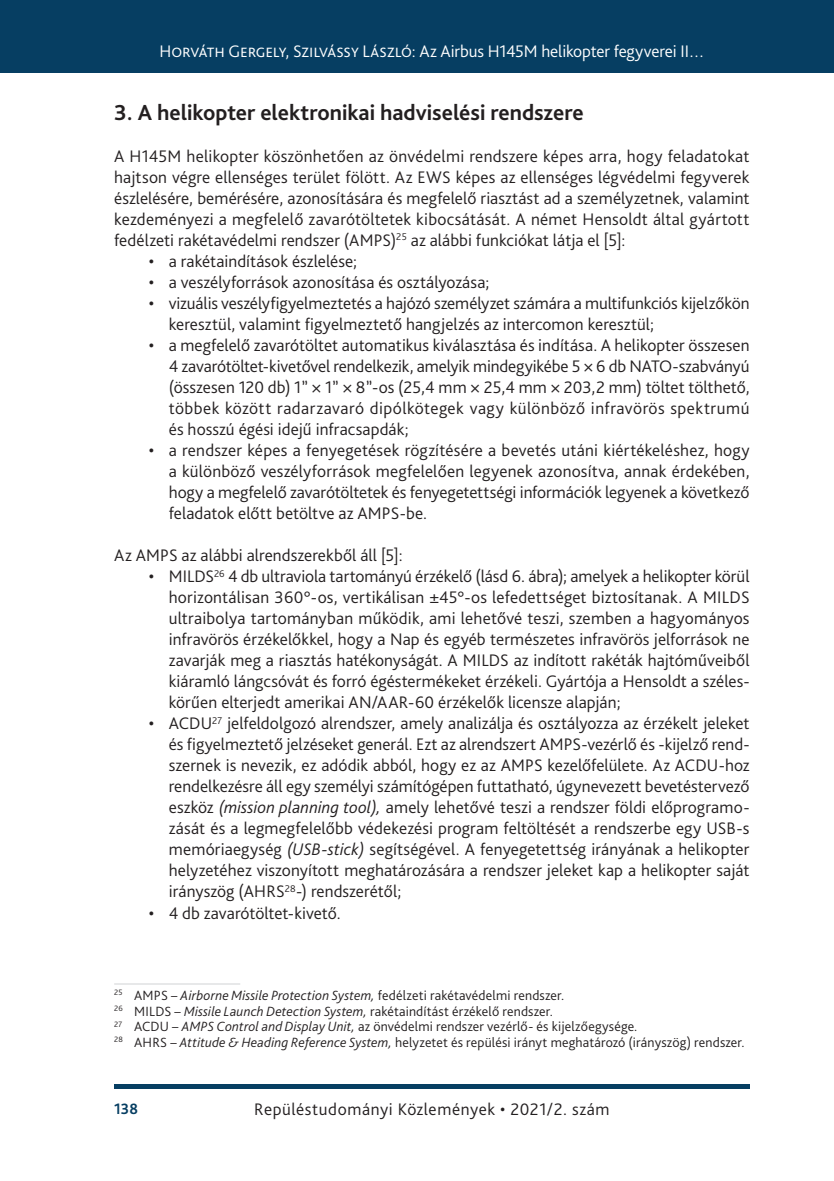
<style>
.page{position:relative;width:834px;height:1181px;background:#fff}
.page>*{position:absolute;margin:0;border:0;box-sizing:border-box;transform-origin:0 0}
.t1{font:700 22.75px "Bliss Pro";color:#231f20}
.t2{font:300 17.5px/21px "Bliss Pro";letter-spacing:.005em;color:#231f20;text-align:justify}
.t3{font:300 17.5px "Bliss Pro";letter-spacing:-.01em;color:#fff}
.t4{font:300 17.5px "Bliss Pro";letter-spacing:.035em;color:#231f20}
.t5{font:700 15.75px "Bliss Pro";color:#063e62;scale:.95 1}
.t6{font:300 14px/15.8px "Bliss Pro";letter-spacing:.01em;color:#231f20}
.s1{font-weight:400}
.s2{font-style:italic}
</style>
<div class="page">
<div style="left:0;top:0;width:833px;height:73px;background:#063e62"></div>
<div style="left:114px;top:1084px;width:635px;height:5px;background:#063e62"></div>
<hr style="left:114px;top:983px;width:126px;height:1px;background:#d1d2d4">
<p class="t3" style="left:159px;top:41px;width:546px">Horváth Gergely, Szilvássy László: Az Airbus H145M helikopter fegyverei II…</p>
<h1 class="t1" style="left:114px;top:99px;width:471px">3. A helikopter elektronikai hadviselési rendszere</h1>
<p class="t2" style="left:114px;top:145px;width:637px">A H145M helikopter köszönhetően az önvédelmi rendszere képes arra, hogy feladatokat hajtson végre ellenséges terület fölött. Az EWS képes az ellenséges légvédelmi fegyverek észlelésére, bemérésére, azonosítására és megfelelő riasztást ad a személyzetnek, valamint kezdeményezi a megfelelő zavarótöltetek kibocsátását. A német Hensoldt által gyártott fedélzeti rakétavédelmi rendszer (AMPS)<sup>25</sup> az alábbi funkciókat látja el [5]:</p>
<p class="t2" style="left:149px;top:250px;width:210px"><span class="s1">•</span> a rakétaindítások észlelése;</p>
<p class="t2" style="left:149px;top:271px;width:342px"><span class="s1">•</span> a veszélyforrások azonosítása és osztályozása;</p>
<p class="t2" style="left:169px;top:292px;width:582px;text-indent:-20px"><span class="s1">•</span> vizuális veszélyfigyelmeztetés a hajózó személyzet számára a multifunkciós kijelzőkön keresztül, valamint figyelmeztető hangjelzés az intercomon keresztül;</p>
<p class="t2" style="left:169px;top:334px;width:582px;text-indent:-20px"><span class="s1">•</span> a megfelelő zavarótöltet automatikus kiválasztása és indítása. A helikopter összesen 4 zavarótöltet-kivetővel rendelkezik, amelyik mindegyikébe 5 × 6 db NATO-szabványú (összesen 120 db) 1” × 1” × 8”-os (25,4 mm × 25,4 mm × 203,2 mm) töltet tölthető, többek között radarzavaró dipólkötegek vagy különböző infravörös spektrumú és hosszú égési idejű infracsapdák;</p>
<p class="t2" style="left:169px;top:439px;width:582px;text-indent:-20px"><span class="s1">•</span> a rendszer képes a fenyegetések rögzítésére a bevetés utáni kiértékeléshez, hogy a különböző veszélyforrások megfelelően legyenek azonosítva, annak érdekében, hogy a megfelelő zavarótöltetek és fenyegetettségi információk legyenek a következő feladatok előtt betöltve az AMPS-be.</p>
<p class="t2" style="left:114px;top:544px;width:290px">Az AMPS az alábbi alrendszerekből áll [5]:</p>
<p class="t2" style="left:169px;top:565px;width:582px;text-indent:-20px"><span class="s1">•</span> MILDS<sup>26</sup> 4 db ultraviola tartományú érzékelő (lásd 6. ábra); amelyek a helikopter körül horizontálisan 360°-os, vertikálisan ±45°-os lefedettséget biztosítanak. A MILDS ultraibolya tartományban működik, ami lehetővé teszi, szemben a hagyományos infravörös érzékelőkkel, hogy a Nap és egyéb természetes infravörös jelforrások ne zavarják meg a riasztás hatékonyságát. A MILDS az indított rakéták hajtóműveiből kiáramló lángcsóvát és forró égéstermékeket érzékeli. Gyártója a Hensoldt a széles&shy;körűen elterjedt amerikai AN/AAR-60 érzékelők licensze alapján;</p>
<p class="t2" style="left:169px;top:712px;width:582px;text-indent:-20px"><span class="s1">•</span> ACDU<sup>27</sup> jelfeldolgozó alrendszer, amely analizálja és osztályozza az érzékelt jeleket és figyelmeztető jelzéseket generál. Ezt az alrendszert AMPS-vezérlő és -kijelző rend&shy;szernek is nevezik, ez adódik abból, hogy ez az AMPS kezelőfelülete. Az ACDU-hoz rendelkezésre áll egy személyi számítógépen futtatható, úgynevezett bevetéstervező eszköz <span class="s2">(mission planning tool),</span> amely lehetővé teszi a rendszer földi előprogramo&shy;zását és a legmegfelelőbb védekezési program feltöltését a rendszerbe egy USB-s memóriaegység <span class="s2">(USB-stick)</span> segítségével. A fenyegetettség irányának a helikopter helyzetéhez viszonyított meghatározására a rendszer jeleket kap a helikopter saját irányszög (AHRS<sup>28</sup>-) rendszerétől;</p>
<p class="t2" style="left:149px;top:901px;width:193px"><span class="s1">•</span> 4 db zavarótöltet-kivető.</p>
<p class="t6" style="left:114px;top:987px;width:632px"><sup>25</sup> AMPS – <span class="s2">Airborne Missile Protection System,</span> fedélzeti rakétavédelmi rendszer.<br><sup>26</sup> MILDS – <span class="s2">Missile Launch Detection System,</span> rakétaindítást érzékelő rendszer.<br><sup>27</sup> ACDU – <span class="s2">AMPS Control and Display Unit,</span> az önvédelmi rendszer vezérlő- és kijelzőegysége.<br><sup>28</sup> AHRS – <span class="s2">Attitude &amp; Heading Reference System,</span> helyzetet és repülési irányt meghatározó (irányszög) rendszer.</p>
<p class="t5" style="left:114px;top:1099px;width:27px">138</p>
<p class="t4" style="left:254px;top:1098px;width:357px">Repüléstudományi Közlemények • 2021/2. szám</p>
</div>
